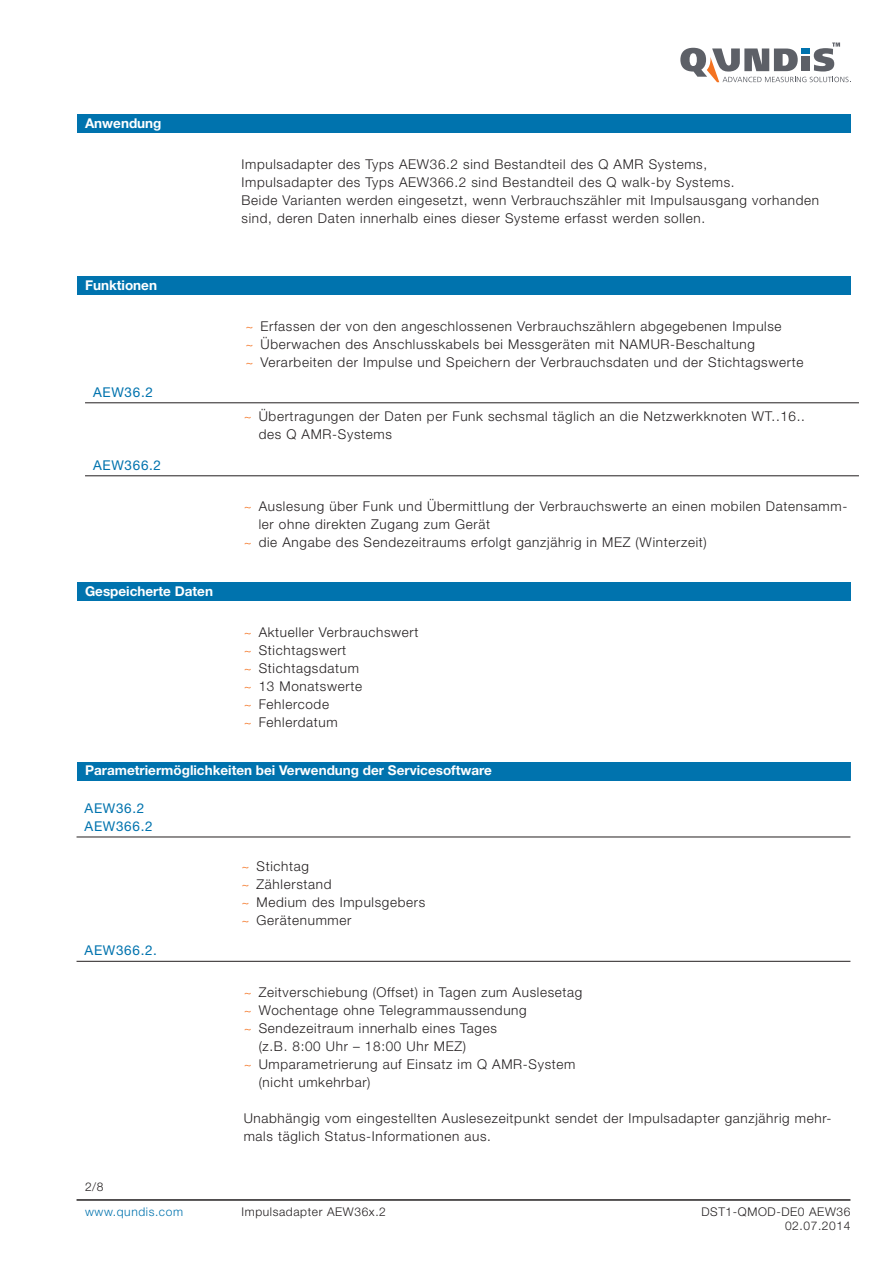
<style>
.page{position:relative;width:893px;height:1263px;background:#fff}
.page>*{position:absolute;margin:0;border:0;box-sizing:border-box;transform-origin:0 0}
.t1{font:300 13.5px/18px "Helvetica Neue LT Pro";letter-spacing:.05em;color:#231f20}
.t2{font:700 13.5px "Helvetica Neue LT Pro";color:#fff}
.t3{font:13.5px/18px "Helvetica Neue LT Pro";letter-spacing:.05em;color:#0073ae}
.t4{font:300 12px/13.5px "Helvetica Neue LT Pro";letter-spacing:.05em;color:#231f20;text-align:right}
.t5{font:300 12px "Helvetica Neue LT Pro";letter-spacing:.05em;color:#0073ae}
.s1{color:#f47321}
</style>
<div class="page">
<hr style="left:77px;top:1199px;width:773px;height:2px;background:#231f20">
<svg style="left:680px;top:43px;width:171px;height:39px"></svg>
<div style="left:77px;top:277px;width:773px;height:18px;background:#0073ae"></div>
<div style="left:77px;top:115px;width:773px;height:18px;background:#0073ae"></div>
<hr style="left:77px;top:837px;width:773px;height:1px;background:#231f20">
<div style="left:77px;top:762px;width:773px;height:18px;background:#0073ae"></div>
<hr style="left:77px;top:961px;width:773px;height:1px;background:#231f20">
<div style="left:77px;top:582px;width:773px;height:19px;background:#0073ae"></div>
<hr style="left:85px;top:402px;width:774px;height:1px;background:#231f20">
<hr style="left:85px;top:475px;width:774px;height:1px;background:#231f20">
<p class="t2" style="left:85px;top:114px;width:78px">Anwendung</p>
<p class="t2" style="left:85px;top:277px;width:74px">Funktionen</p>
<p class="t3" style="left:93px;top:383px;width:61px">AEW36.2</p>
<p class="t3" style="left:93px;top:456px;width:69px">AEW366.2</p>
<p class="t2" style="left:85px;top:582px;width:129px">Gespeicherte Daten</p>
<p class="t1" style="left:242px;top:154px;width:579px">Impulsadapter des Typs AEW36.2 sind Bestandteil des Q AMR Systems,<br>Impulsadapter des Typs AEW366.2 sind Bestandteil des Q walk-by Systems.<br>Beide Varianten werden eingesetzt, wenn Verbrauchszähler mit Impulsausgang vorhanden sind, deren Daten innerhalb eines dieser Systeme erfasst werden sollen.</p>
<p class="t1" style="left:245px;top:316px;width:559px"><span class="s1">~</span> Erfassen der von den angeschlossenen Verbrauchszählern abgegebenen Impulse<br><span class="s1">~</span> Überwachen des Anschlusskabels bei Messgeräten mit NAMUR-Beschaltung<br><span class="s1">~</span> Verarbeiten der Impulse und Speichern der Verbrauchsdaten und der Stichtagswerte</p>
<p class="t1" style="left:259px;top:406px;width:548px;text-indent:-15px"><span class="s1">~</span> Übertragungen der Daten per Funk sechsmal täglich an die Netzwerkknoten WT..16.. des Q AMR-Systems</p>
<p class="t1" style="left:244px;top:496px;width:605px"><span class="s1">~</span> Auslesung über Funk und Übermittlung der Verbrauchswerte an einen mobilen Datensamm-</p>
<p class="t1" style="left:259px;top:514px;width:233px">ler ohne direkten Zugang zum Gerät</p>
<p class="t1" style="left:244px;top:532px;width:465px"><span class="s1">~</span> die Angabe des Sendezeitraums erfolgt ganzjährig in MEZ (Winterzeit)</p>
<p class="t1" style="left:244px;top:622px;width:176px"><span class="s1">~</span> Aktueller Verbrauchswert <span class="s1">~</span> Stichtagswert<br><span class="s1">~</span> Stichtagsdatum<br><span class="s1">~</span> 13 Monatswerte<br><span class="s1">~</span> Fehlercode<br><span class="s1">~</span> Fehlerdatum</p>
<p class="t2" style="left:85px;top:762px;width:408px">Parametriermöglichkeiten bei Verwendung der Servicesoftware</p>
<p class="t3" style="left:85px;top:799px;width:69px">AEW36.2<br>AEW366.2</p>
<p class="t3" style="left:85px;top:941px;width:74px">AEW366.2.</p>
<p class="t4" style="left:85px;top:1179px;width:20px">2/8</p>
<p class="t5" style="left:85px;top:1205px;width:100px">www.qundis.com</p>
<p class="t1" style="left:242px;top:856px;width:185px"><span class="s1">~</span> Stichtag<br><span class="s1">~</span> Zählerstand<br><span class="s1">~</span> Medium des Impulsgebers <span class="s1">~</span> Gerätenummer</p>
<p class="t1" style="left:244px;top:982px;width:340px"><span class="s1">~</span> Zeitverschiebung (Offset) in Tagen zum Auslesetag</p>
<p class="t1" style="left:244px;top:1000px;width:285px"><span class="s1">~</span> Wochentage ohne Telegrammaussendung</p>
<p class="t1" style="left:244px;top:1018px;width:255px"><span class="s1">~</span> Sendezeitraum innerhalb eines Tages</p>
<p class="t1" style="left:259px;top:1036px;width:209px">(z.B. 8:00 Uhr – 18:00 Uhr MEZ)</p>
<p class="t1" style="left:244px;top:1054px;width:333px"><span class="s1">~</span> Umparametrierung auf Einsatz im Q AMR-System</p>
<p class="t1" style="left:259px;top:1072px;width:113px">(nicht umkehrbar)</p>
<p class="t1" style="left:244px;top:1108px;width:589px">Unabhängig vom eingestellten Auslesezeitpunkt sendet der Impulsadapter ganzjährig mehr&shy;mals täglich Status-Informationen aus.</p>
<p class="t4" style="left:242px;top:1205px;width:146px">Impulsadapter AEW36x.2</p>
<p class="t4" style="left:701px;top:1205px;width:151px">DST1-QMOD-DE0 AEW36<br>02.07.2014</p>
</div>
